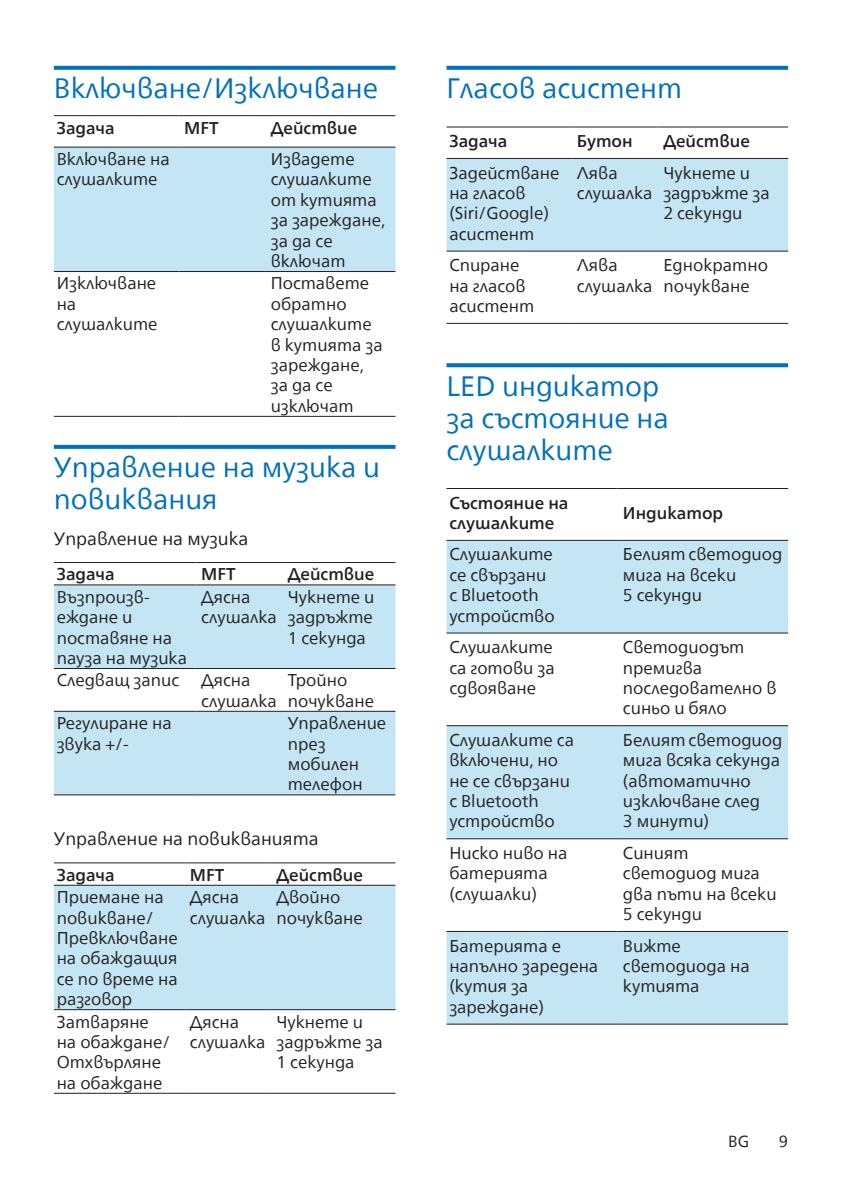
<style>
.page{position:relative;width:842px;height:1191px;background:#fff}
.page>*{position:absolute;margin:0;border:0;box-sizing:border-box;transform-origin:0 0}
.heading2{font:28px/32px "Neue Frutiger World";color:#0070bd}
.Body_Text__0{font:18px "Neue Frutiger World";color:#231f20}
.Body_Text{font:17px/20.4px "Neue Frutiger World";color:#231f20}
.Body_Text-2{font:500 17px/20.4px "Neue Frutiger World";color:#231f20}
.t1{font:16px "Neue Frutiger World";color:#231f20}
</style>
<div class="page">
<svg style="left:54px;top:66px;width:341px;height:4px"></svg>
<svg style="left:54px;top:445px;width:341px;height:4px"></svg>
<div style="left:54px;top:148px;width:341px;height:123px;background:#c4e5f4"></div>
<hr style="left:54px;top:115px;width:125px;height:1px;background:#231f20">
<hr style="left:179px;top:115px;width:86px;height:1px;background:#231f20">
<hr style="left:265px;top:115px;width:130px;height:1px;background:#231f20">
<hr style="left:54px;top:147px;width:125px;height:1px;background:#231f20">
<hr style="left:179px;top:147px;width:86px;height:1px;background:#231f20">
<hr style="left:265px;top:147px;width:130px;height:1px;background:#231f20">
<hr style="left:54px;top:271px;width:125px;height:1px;background:#231f20">
<hr style="left:179px;top:271px;width:86px;height:1px;background:#231f20">
<hr style="left:265px;top:271px;width:130px;height:1px;background:#231f20">
<hr style="left:54px;top:416px;width:125px;height:1px;background:#231f20">
<hr style="left:179px;top:416px;width:86px;height:1px;background:#231f20">
<hr style="left:265px;top:416px;width:130px;height:1px;background:#231f20">
<svg style="left:54px;top:585px;width:341px;height:209px;fill:#c4e5f4"></svg>
<hr style="left:54px;top:562px;width:142px;height:1px;background:#231f20">
<hr style="left:196px;top:562px;width:86px;height:1px;background:#231f20">
<hr style="left:282px;top:562px;width:113px;height:1px;background:#231f20">
<hr style="left:54px;top:584px;width:142px;height:1px;background:#231f20">
<hr style="left:196px;top:584px;width:86px;height:1px;background:#231f20">
<hr style="left:282px;top:584px;width:113px;height:1px;background:#231f20">
<hr style="left:54px;top:668px;width:142px;height:1px;background:#231f20">
<hr style="left:196px;top:668px;width:86px;height:1px;background:#231f20">
<hr style="left:282px;top:668px;width:113px;height:1px;background:#231f20">
<hr style="left:54px;top:711px;width:142px;height:1px;background:#231f20">
<hr style="left:196px;top:711px;width:86px;height:1px;background:#231f20">
<hr style="left:282px;top:711px;width:113px;height:1px;background:#231f20">
<hr style="left:54px;top:794px;width:142px;height:1px;background:#231f20">
<hr style="left:196px;top:794px;width:86px;height:1px;background:#231f20">
<hr style="left:282px;top:794px;width:113px;height:1px;background:#231f20">
<div style="left:54px;top:885px;width:341px;height:124px;background:#c4e5f4"></div>
<hr style="left:54px;top:862px;width:130px;height:1px;background:#231f20">
<hr style="left:184px;top:862px;width:87px;height:1px;background:#231f20">
<hr style="left:271px;top:862px;width:124px;height:1px;background:#231f20">
<hr style="left:54px;top:884px;width:130px;height:1px;background:#231f20">
<hr style="left:184px;top:884px;width:87px;height:1px;background:#231f20">
<hr style="left:271px;top:884px;width:124px;height:1px;background:#231f20">
<hr style="left:54px;top:1009px;width:130px;height:1px;background:#231f20">
<hr style="left:184px;top:1009px;width:87px;height:1px;background:#231f20">
<hr style="left:271px;top:1009px;width:124px;height:1px;background:#231f20">
<hr style="left:54px;top:1092px;width:130px;height:1px;background:#231f20">
<hr style="left:184px;top:1092px;width:87px;height:1px;background:#231f20">
<hr style="left:271px;top:1092px;width:124px;height:1px;background:#231f20">
<svg style="left:446px;top:66px;width:342px;height:4px"></svg>
<svg style="left:446px;top:363px;width:342px;height:4px"></svg>
<div style="left:446px;top:159px;width:342px;height:92px;background:#c4e5f4"></div>
<hr style="left:446px;top:126px;width:125px;height:1px;background:#231f20">
<hr style="left:571px;top:126px;width:87px;height:1px;background:#231f20">
<hr style="left:658px;top:126px;width:130px;height:1px;background:#231f20">
<hr style="left:446px;top:158px;width:125px;height:1px;background:#231f20">
<hr style="left:571px;top:158px;width:87px;height:1px;background:#231f20">
<hr style="left:658px;top:158px;width:130px;height:1px;background:#231f20">
<hr style="left:446px;top:251px;width:125px;height:1px;background:#231f20">
<hr style="left:571px;top:251px;width:87px;height:1px;background:#231f20">
<hr style="left:658px;top:251px;width:130px;height:1px;background:#231f20">
<hr style="left:446px;top:323px;width:125px;height:1px;background:#231f20">
<hr style="left:571px;top:323px;width:87px;height:1px;background:#231f20">
<hr style="left:658px;top:323px;width:130px;height:1px;background:#231f20">
<svg style="left:446px;top:541px;width:342px;height:482px;fill:#c4e5f4"></svg>
<svg style="left:446px;top:839px;width:342px;height:92px"></svg>
<hr style="left:446px;top:488px;width:171px;height:1px;background:#231f20">
<hr style="left:617px;top:488px;width:171px;height:1px;background:#231f20">
<hr style="left:446px;top:540px;width:171px;height:1px;background:#231f20">
<hr style="left:617px;top:540px;width:171px;height:1px;background:#231f20">
<hr style="left:446px;top:632px;width:171px;height:1px;background:#231f20">
<hr style="left:617px;top:632px;width:171px;height:1px;background:#231f20">
<hr style="left:446px;top:725px;width:171px;height:1px;background:#231f20">
<hr style="left:617px;top:725px;width:171px;height:1px;background:#231f20">
<hr style="left:446px;top:838px;width:171px;height:1px;background:#231f20">
<hr style="left:617px;top:838px;width:171px;height:1px;background:#231f20">
<hr style="left:446px;top:931px;width:171px;height:1px;background:#231f20">
<hr style="left:617px;top:931px;width:171px;height:1px;background:#231f20">
<hr style="left:446px;top:1023px;width:171px;height:1px;background:#231f20">
<hr style="left:617px;top:1023px;width:171px;height:1px;background:#231f20">
<p class="heading2" style="left:54px;top:73px;width:326px">Включване/Изключване</p>
<p class="Body_Text-2" style="left:57px;top:117px;width:60px">Задача</p>
<p class="Body_Text-2" style="left:184px;top:117px;width:36px">MFT</p>
<p class="Body_Text-2" style="left:271px;top:117px;width:88px">Действие</p>
<p class="Body_Text" style="left:57px;top:149px;width:115px">Включване на слушалките</p>
<p class="Body_Text" style="left:271px;top:149px;width:116px">Извадете слушалките от кутията за зареждане, за да се включат</p>
<p class="Body_Text" style="left:57px;top:273px;width:102px">Изключване на слушалките</p>
<p class="Body_Text" style="left:271px;top:273px;width:113px">Поставете обратно слушалките в кутията за зареждане, за да се изключат</p>
<p class="heading2" style="left:54px;top:452px;width:328px">Управление на музика и повиквания</p>
<p class="Body_Text__0" style="left:54px;top:524px;width:196px">Управление на музика</p>
<p class="Body_Text-2" style="left:57px;top:564px;width:60px">Задача</p>
<p class="Body_Text-2" style="left:201px;top:564px;width:36px">MFT</p>
<p class="Body_Text-2" style="left:288px;top:564px;width:88px">Действие</p>
<p class="Body_Text" style="left:57px;top:587px;width:132px">Възпроизв&shy;еждане и поставяне на пауза на музика</p>
<p class="Body_Text" style="left:201px;top:587px;width:77px">Дясна слушалка</p>
<p class="Body_Text" style="left:288px;top:587px;width:88px;text-align:justify">Чукнете и задръжте 1 секунда</p>
<p class="Body_Text" style="left:57px;top:670px;width:124px">Следващ запис</p>
<p class="Body_Text" style="left:201px;top:670px;width:77px">Дясна слушалка</p>
<p class="Body_Text" style="left:288px;top:670px;width:88px">Тройно почукване</p>
<p class="Body_Text" style="left:57px;top:713px;width:117px">Регулиране на звука +/-</p>
<p class="Body_Text" style="left:288px;top:713px;width:100px">Управление през мобилен телефон</p>
<p class="Body_Text__0" style="left:54px;top:825px;width:266px">Управление на повикванията</p>
<p class="Body_Text-2" style="left:57px;top:864px;width:60px">Задача</p>
<p class="Body_Text-2" style="left:190px;top:864px;width:36px">MFT</p>
<p class="Body_Text-2" style="left:276px;top:864px;width:88px">Действие</p>
<p class="Body_Text" style="left:57px;top:887px;width:123px">Приемане на повикване/<br>Превключване на обаждащия се по време на разговор</p>
<p class="Body_Text" style="left:190px;top:887px;width:77px">Дясна слушалка</p>
<p class="Body_Text" style="left:276px;top:887px;width:88px">Двойно почукване</p>
<p class="Body_Text" style="left:57px;top:1011px;width:115px">Затваряне на обаждане/<br>Отхвърляне на обаждане</p>
<p class="Body_Text" style="left:190px;top:1011px;width:77px">Дясна слушалка</p>
<p class="Body_Text" style="left:276px;top:1011px;width:108px">Чукнете и задръжте за<br>1 секунда</p>
<p class="heading2" style="left:446px;top:73px;width:237px">Гласов асистент</p>
<p class="Body_Text-2" style="left:449px;top:131px;width:60px">Задача</p>
<p class="Body_Text-2" style="left:577px;top:131px;width:57px">Бутон</p>
<p class="Body_Text-2" style="left:663px;top:131px;width:88px">Действие</p>
<p class="Body_Text" style="left:449px;top:163px;width:112px">Задействане на гласов (Siri/Google) асистент</p>
<p class="Body_Text" style="left:577px;top:163px;width:77px">Лява слушалка</p>
<p class="Body_Text" style="left:663px;top:163px;width:108px">Чукнете и задръжте за<br>2 секунди</p>
<p class="Body_Text" style="left:449px;top:255px;width:87px">Спиране на гласов асистент</p>
<p class="Body_Text" style="left:577px;top:255px;width:77px">Лява слушалка</p>
<p class="Body_Text" style="left:663px;top:255px;width:106px">Еднократно почукване</p>
<p class="heading2" style="left:446px;top:370px;width:224px">LED индикатор за състояние на слушалките</p>
<p class="Body_Text-2" style="left:449px;top:492px;width:121px">Състояние на слушалките</p>
<p class="Body_Text-2" style="left:623px;top:503px;width:102px">Индикатор</p>
<p class="Body_Text" style="left:449px;top:544px;width:107px">Слушалките се свързани с Bluetooth устройство</p>
<p class="Body_Text" style="left:623px;top:544px;width:161px">Белият светодиод мига на всеки<br>5 секунди</p>
<p class="Body_Text" style="left:449px;top:637px;width:107px;text-align:justify">Слушалките са готови за сдвояване</p>
<p class="Body_Text" style="left:623px;top:637px;width:155px">Светодиодът премигва последователно в синьо и бяло</p>
<p class="Body_Text" style="left:449px;top:730px;width:126px">Слушалките са включени, но не се свързани с Bluetooth устройство</p>
<p class="Body_Text" style="left:623px;top:730px;width:161px">Белият светодиод мига всяка секунда (автоматично изключване след<br>3 минути)</p>
<p class="Body_Text" style="left:449px;top:843px;width:120px">Ниско ниво на батерията (слушалки)</p>
<p class="Body_Text" style="left:623px;top:843px;width:155px">Синият светодиод мига два пъти на всеки<br>5 секунди</p>
<p class="Body_Text" style="left:449px;top:935px;width:150px">Батерията е напълно заредена (кутия за зареждане)</p>
<p class="Body_Text" style="left:623px;top:935px;width:128px">Вижте светодиода на кутията</p>
<p class="t1" style="left:728px;top:1128px;width:23px">BG</p>
<p class="t1" style="left:779px;top:1128px;width:11px">9</p>
</div>
